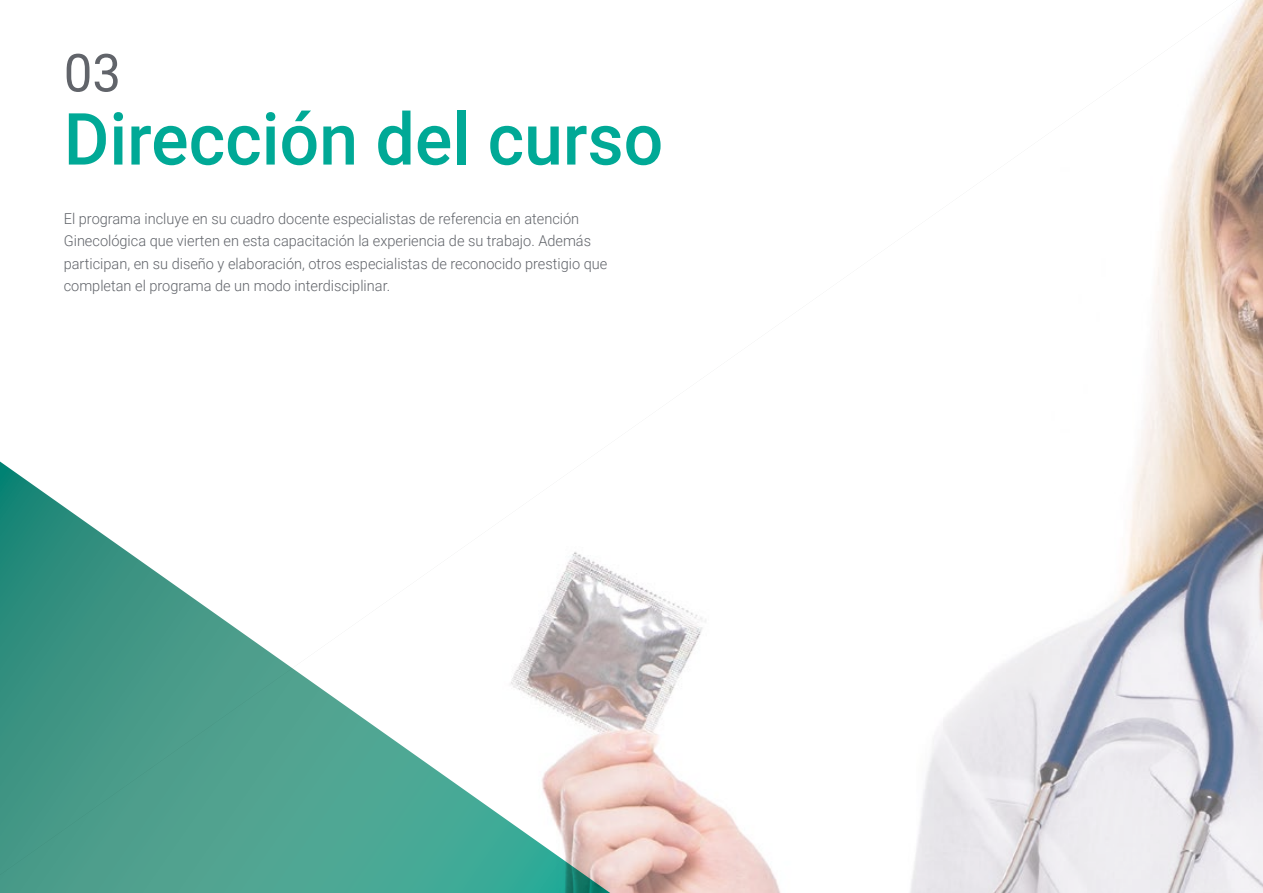
<style>
.page{position:relative;width:1263px;height:893px;background:#fff}
.page>*{position:absolute;margin:0;border:0;box-sizing:border-box;transform-origin:0 0}
.t1{font:500 72px "Roboto";color:#00a996}
.t2{font:52.5px "Roboto";color:#61646a}
.t3{font:300 15px/22.5px "Roboto";color:#61646a}
</style>
<div class="page">
<img style="left:640px;top:0;width:623px;height:893px">
<svg style="left:0;top:461px;width:640px;height:432px"></svg>
<h2 class="t2" style="left:64px;top:36px;width:59px">03</h2>
<h1 class="t1" style="left:64px;top:89px;width:601px">Dirección del curso</h1>
<p class="t3" style="left:64px;top:207px;width:545px">El programa incluye en su cuadro docente especialistas de referencia en atención Ginecológica que vierten en esta capacitación la experiencia de su trabajo. Además participan, en su diseño y elaboración, otros especialistas de reconocido prestigio que completan el programa de un modo interdisciplinar.</p>
</div>
